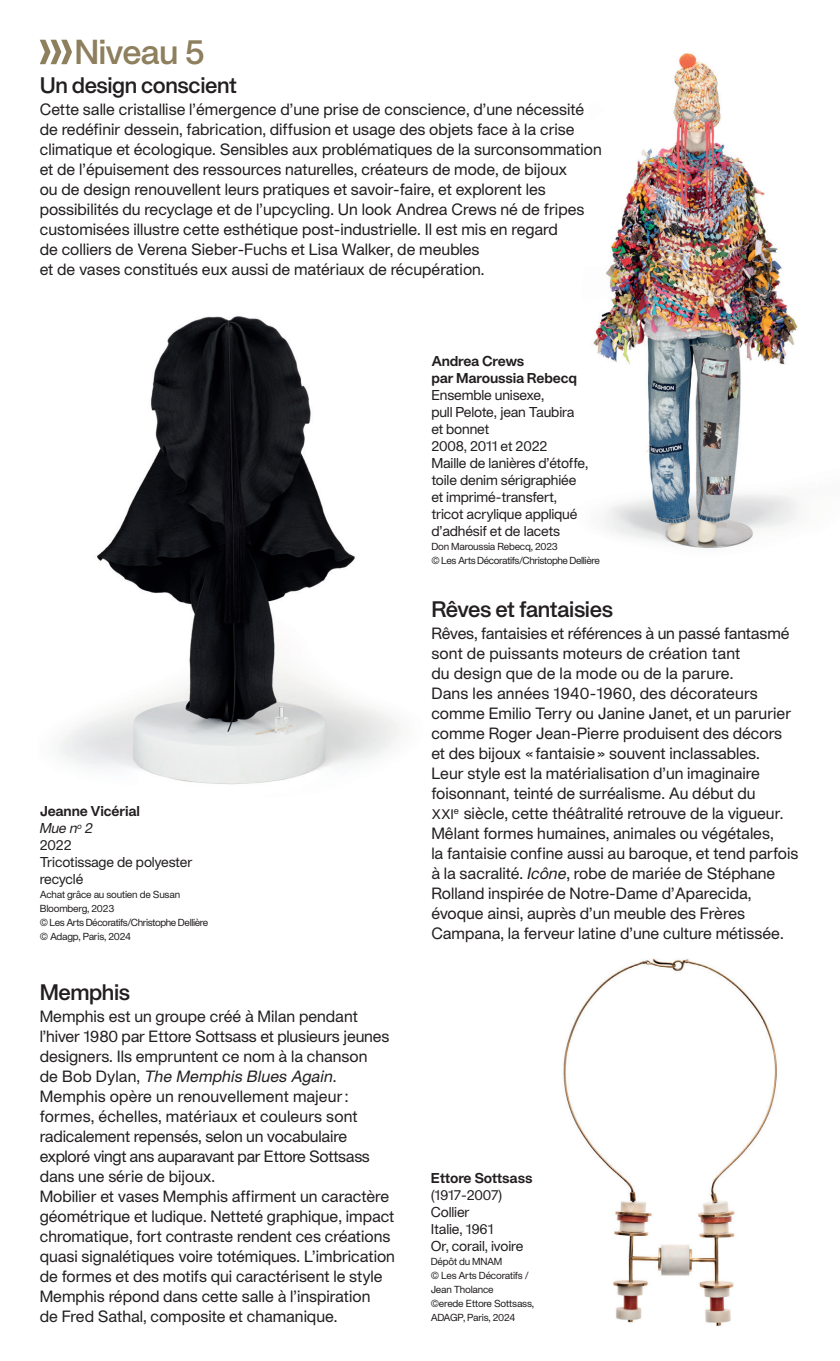
<style>
.page{position:relative;width:840px;height:1361px;background:#fff}
.page>*{position:absolute;margin:0;border:0;box-sizing:border-box;transform-origin:0 0}
.t1{font:34px "APK Protocol Semi Bold";letter-spacing:-.035em;color:#8e805e}
.t2{font:22px "APK Protocol Semi Bold";letter-spacing:-.02em;color:#231f20}
.t3{font:16px/20px "APK Protocol Regular";color:#231f20}
.t4{font:16px "APK Protocol Regular Italic";letter-spacing:.01em;color:#231f20}
.t5{font:14px/17px "APK Protocol Regular";letter-spacing:-.01em;color:#231f20}
.t6{font:14px/17px "APK Protocol Bold";letter-spacing:-.01em;color:#231f20}
.t7{font:14px "APK Protocol Regular Italic";color:#231f20}
.t8{font:10px/14px "APK Protocol Regular";letter-spacing:-.03em;color:#231f20}
.s1{font-family:"APK Protocol Regular"}
.s2{font-family:"APK Protocol Regular SC850";font-size:13.6px}
.s3{font-family:"APK Protocol Regular Italic"}
</style>
<div class="page">
<svg style="left:40px;top:40px;width:32px;height:24px"></svg>
<img style="left:59px;top:316px;width:340px;height:469px">
<img style="left:593px;top:53px;width:205px;height:495px">
<img style="left:563px;top:958px;width:214px;height:368px">
<h1 class="t1" style="left:74px;top:30px;width:132px">Niveau 5</h1>
<h2 class="t2" style="left:40px;top:71px;width:198px">Un design conscient</h2>
<p class="t3" style="left:40px;top:99px;width:563px">Cette salle cristallise l’émergence d’une prise de conscience, d’une nécessité de redéfinir dessein, fabrication, diffusion et usage des objets face à la crise climatique et écologique. Sensibles aux problématiques de la surconsommation et de l’épuisement des ressources naturelles, créateurs de mode, de bijoux<br>ou de design renouvellent leurs pratiques et savoir-faire, et explorent les possibilités du recyclage et de l’upcycling. Un look Andrea Crews né de fripes customisées illustre cette esthétique post-industrielle. Il est mis en regard<br>de colliers de Verena Sieber-Fuchs et Lisa Walker, de meubles<br>et de vases constitués eux aussi de matériaux de récupération.</p>
<p class="t6" style="left:40px;top:802px;width:102px">Jeanne Vicérial</p>
<p class="t7" style="left:40px;top:819px;width:55px">Mue n<sup>o</sup> 2</p>
<p class="t5" style="left:40px;top:836px;width:154px">2022<br>Tricotissage de polyester recyclé</p>
<p class="t8" style="left:40px;top:887px;width:170px">Achat grâce au soutien de Susan<br>Bloomberg, 2023<br>© Les Arts Décoratifs/Christophe Dellière © Adagp, Paris, 2024</p>
<h2 class="t2" style="left:40px;top:978px;width:92px">Memphis</h2>
<p class="t3" style="left:40px;top:1006px;width:351px">Memphis est un groupe créé à Milan pendant l’hiver 1980 par Ettore Sottsass et plusieurs jeunes designers. Ils empruntent ce nom à la chanson</p>
<p class="t4" style="left:40px;top:1066px;width:298px"><span class="s1">de Bob Dylan,</span> The Memphis Blues Again<span class="s1">.</span></p>
<p class="t3" style="left:40px;top:1086px;width:356px">Memphis opère un renouvellement majeur : formes, échelles, matériaux et couleurs sont radicalement repensés, selon un vocabulaire exploré vingt ans auparavant par Ettore Sottsass dans une série de bijoux.<br>Mobilier et vases Memphis affirment un caractère géométrique et ludique. Netteté graphique, impact chromatique, fort contraste rendent ces créations quasi signalétiques voire totémiques. L’imbrication de formes et des motifs qui caractérisent le style Memphis répond dans cette salle à l’inspiration<br>de Fred Sathal, composite et chamanique.</p>
<p class="t6" style="left:431px;top:352px;width:147px">Andrea Crews<br>par Maroussia Rebecq</p>
<p class="t5" style="left:431px;top:386px;width:158px">Ensemble unisexe,<br>pull Pelote, jean Taubira et bonnet<br>2008, 2011 et 2022<br>Maille de lanières d’étoffe, toile denim sérigraphiée et imprimé-transfert, tricot acrylique appliqué d’adhésif et de lacets</p>
<p class="t8" style="left:431px;top:539px;width:170px">Don Maroussia Rebecq, 2023<br>© Les Arts Décoratifs/Christophe Dellière</p>
<h2 class="t2" style="left:431px;top:595px;width:183px">Rêves et fantaisies</h2>
<p class="t3" style="left:431px;top:622px;width:368px">Rêves, fantaisies et références à un passé fantasmé sont de puissants moteurs de création tant<br>du design que de la mode ou de la parure.<br>Dans les années 1940-1960, des décorateurs comme Emilio Terry ou Janine Janet, et un parurier comme Roger Jean-Pierre produisent des décors et des bijoux « fantaisie » souvent inclassables.<br>Leur style est la matérialisation d’un imaginaire foisonnant, teinté de surréalisme. Au début du<br><span class="s2">xxi</span><sup>e</sup> siècle, cette théâtralité retrouve de la vigueur.<br>Mêlant formes humaines, animales ou végétales,<br>la fantaisie confine aussi au baroque, et tend parfois à la sacralité. <span class="s3">Icône</span>, robe de mariée de Stéphane Rolland inspirée de Notre-Dame d’Aparecida, évoque ainsi, auprès d’un meuble des Frères Campana, la ferveur latine d’une culture métissée.</p>
<p class="t6" style="left:430px;top:1169px;width:103px">Ettore Sottsass</p>
<p class="t5" style="left:430px;top:1186px;width:94px">(1917-2007)<br>Collier<br>Italie, 1961<br>Or, corail, ivoire</p>
<p class="t8" style="left:430px;top:1254px;width:105px">Dépôt du MNAM<br>© Les Arts Décoratifs /<br>Jean Tholance<br>©erede Ettore Sottsass,<br>ADAGP, Paris, 2024</p>
</div>
